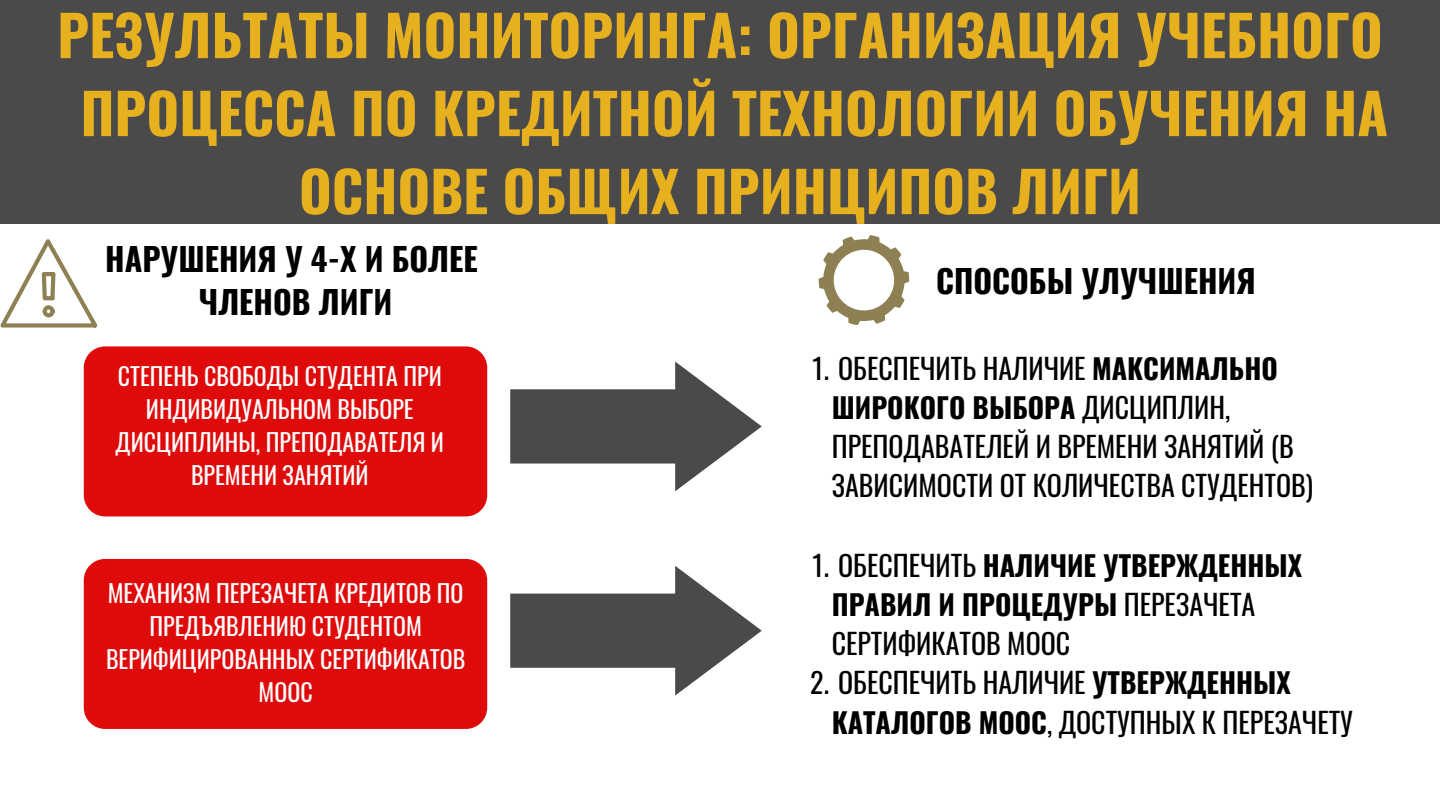
<style>
.page{position:relative;width:1440px;height:810px;background:#fff}
.page>*{position:absolute;margin:0;border:0;box-sizing:border-box;transform-origin:0 0}
.t1{font:700 56px/78px "Oswald";color:#e6b01e;text-align:center}
.t2{font:700 32px/43.7px "Oswald";color:#000;text-align:center}
.t3{font:28px/39px "Oswald";color:#000}
.t4{font:24px/33px "Oswald";color:#fff;text-align:center}
.s1{font-weight:700}
</style>
<div class="page">
<div style="left:0;top:0;width:1440px;height:223px;background:#4a4a4a"></div>
<svg style="left:0;top:239px;width:98px;height:89px"></svg>
<svg style="left:819px;top:235px;width:90px;height:90px"></svg>
<svg style="left:84px;top:346px;width:403px;height:383px;background:#e22727"></svg>
<svg style="left:510px;top:362px;width:252px;height:129px"></svg>
<svg style="left:510px;top:566px;width:252px;height:130px"></svg>
<h1 class="t1" style="left:57px;top:-6px;width:1332px">РЕЗУЛЬТАТЫ МОНИТОРИНГА: ОРГАНИЗАЦИЯ УЧЕБНОГО<br>ПРОЦЕССА ПО КРЕДИТНОЙ ТЕХНОЛОГИИ ОБУЧЕНИЯ НА<br>ОСНОВЕ ОБЩИХ ПРИНЦИПОВ ЛИГИ</h1>
<p class="t2" style="left:105px;top:236px;width:374px">НАРУШЕНИЯ У 4-Х И БОЛЕЕ<br>ЧЛЕНОВ ЛИГИ</p>
<p class="t4" style="left:116px;top:359px;width:330px">СТЕПЕНЬ СВОБОДЫ СТУДЕНТА ПРИ<br>ИНДИВИДУАЛЬНОМ ВЫБОРЕ<br>ДИСЦИПЛИНЫ, ПРЕПОДАВАТЕЛЯ И<br>ВРЕМЕНИ ЗАНЯТИЙ</p>
<p class="t4" style="left:106px;top:576px;width:361px">МЕХАНИЗМ ПЕРЕЗАЧЕТА КРЕДИТОВ ПО<br>ПРЕДЪЯВЛЕНИЮ СТУДЕНТОМ<br>ВЕРИФИЦИРОВАННЫХ СЕРТИФИКАТОВ<br>MOOC</p>
<p class="t2" style="left:936px;top:258px;width:321px">СПОСОБЫ УЛУЧШЕНИЯ</p>
<p class="t3" style="left:832px;top:348px;width:483px;text-indent:-19px">1. ОБЕСПЕЧИТЬ НАЛИЧИЕ <span class="s1">МАКСИМАЛЬНО ШИРОКОГО ВЫБОРА</span> ДИСЦИПЛИН, ПРЕПОДАВАТЕЛЕЙ И ВРЕМЕНИ ЗАНЯТИЙ (В ЗАВИСИМОСТИ ОТ КОЛИЧЕСТВА СТУДЕНТОВ)</p>
<p class="t3" style="left:832px;top:545px;width:472px;text-indent:-19px">1. ОБЕСПЕЧИТЬ <span class="s1">НАЛИЧИЕ УТВЕРЖДЕННЫХ<br>ПРАВИЛ И ПРОЦЕДУРЫ</span> ПЕРЕЗАЧЕТА<br>СЕРТИФИКАТОВ MOOC</p>
<p class="t3" style="left:832px;top:662px;width:523px;text-indent:-21px">2. ОБЕСПЕЧИТЬ НАЛИЧИЕ <span class="s1">УТВЕРЖДЕННЫХ<br>КАТАЛОГОВ MOOC</span>, ДОСТУПНЫХ К ПЕРЕЗАЧЕТУ</p>
</div>
